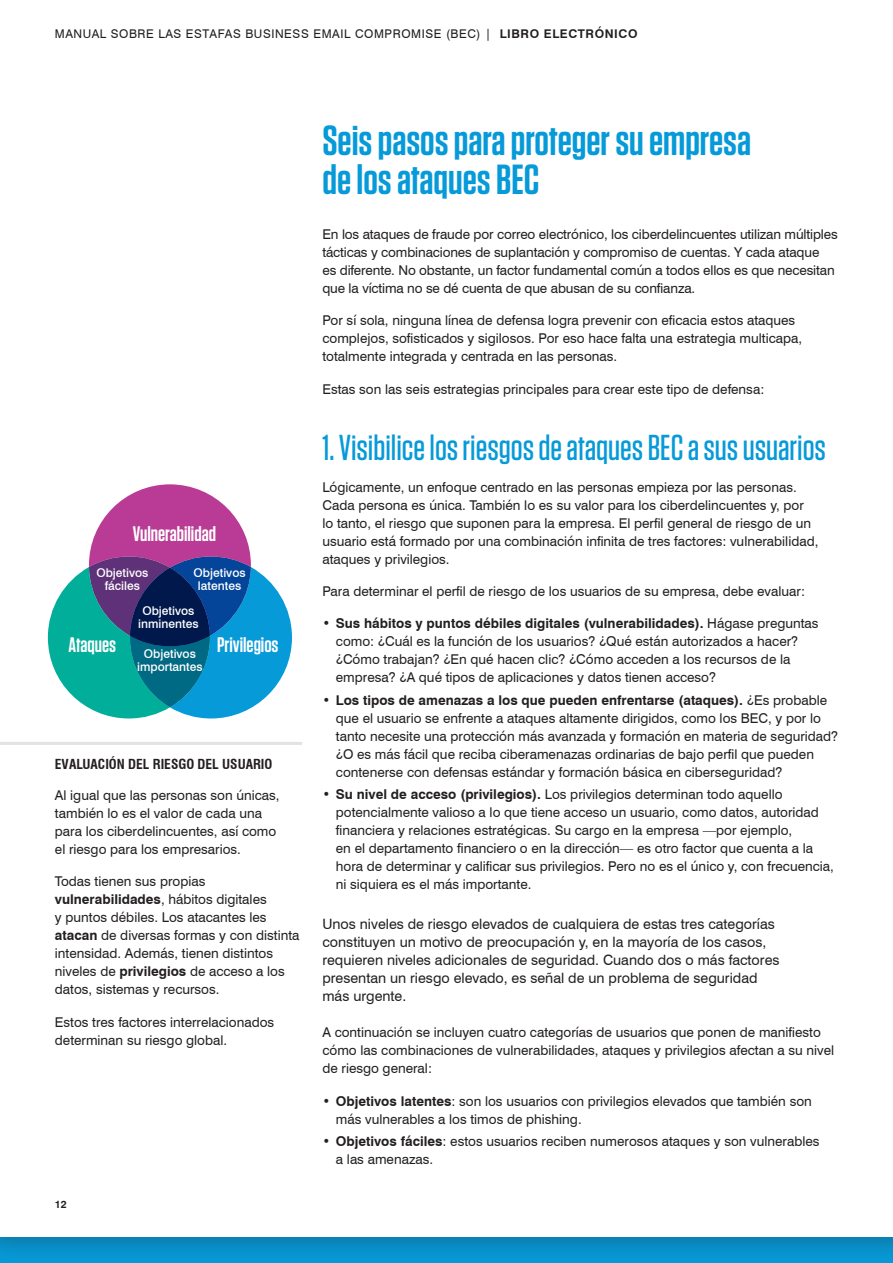
<style>
.page{position:relative;width:893px;height:1263px;background:#fff}
.page>*{position:absolute;margin:0;border:0;box-sizing:border-box;transform-origin:0 0}
.t1{font:600 42px/39px "Tungsten";color:#069ad9}
.t2{font:500 36px "Tungsten";color:#069ad9}
.t3{font:600 21px "Tungsten";color:#fff}
.t4{font:14.25px/18px "Swiss 721 BT";color:#231f20}
.t5{font:13.5px/18px "Swiss 721 BT";color:#231f20}
.t6{font:700 condensed 13.5px "Swiss 721 BT";color:#231f20}
.t7{font:500 12px/13.5px "Swiss 721 BT";color:#fff;text-align:center}
.t8{font:12px "Swiss 721 BT";letter-spacing:.05em;color:#231f20}
.t9{font:700 10.5px "Swiss 721 BT";color:#231f20}
.s1{font-weight:700}
</style>
<div class="page">
<div style="left:0;top:0;width:893px;height:1263px;background:#231f20;opacity:.3"></div>
<div style="left:0;top:0;width:893px;height:1236px;background:#fff"></div>
<hr style="left:0;top:742px;width:302px;height:3px;background:#e1e2e4">
<svg style="left:48px;top:484px;width:244px;height:234px"></svg>
<p class="t8" style="left:55px;top:26px;width:584px">MANUAL SOBRE LAS ESTAFAS BUSINESS EMAIL COMPROMISE (BEC) | <span class="s1">LIBRO ELECTRÓNICO</span></p>
<h3 class="t3" style="left:133px;top:522px;width:85px">Vulnerabilidad</h3>
<p class="t7" style="left:96px;top:565px;width:54px">Objetivos fáciles</p>
<p class="t7" style="left:194px;top:565px;width:54px">Objetivos latentes</p>
<p class="t7" style="left:138px;top:604px;width:62px">Objetivos inminentes</p>
<h3 class="t3" style="left:69px;top:634px;width:49px">Ataques</h3>
<h3 class="t3" style="left:217px;top:634px;width:63px">Privilegios</h3>
<p class="t7" style="left:137px;top:647px;width:67px">Objetivos importantes</p>
<p class="t6" style="left:55px;top:756px;width:219px">EVALUACIÓN DEL RIESGO DEL USUARIO</p>
<p class="t5" style="left:55px;top:786px;width:226px">Al igual que las personas son únicas, también lo es el valor de cada una para los ciberdelincuentes, así como el riesgo para los empresarios.</p>
<p class="t5" style="left:55px;top:872px;width:246px">Todas tienen sus propias <span class="s1">vulnerabilidades</span>, hábitos digitales<br>y puntos débiles. Los atacantes les <span class="s1">atacan</span> de diversas formas y con distinta intensidad. Además, tienen distintos niveles de <span class="s1">privilegios</span> de acceso a los datos, sistemas y recursos.</p>
<p class="t5" style="left:55px;top:1013px;width:221px">Estos tres factores interrelacionados determinan su riesgo global.</p>
<p class="t9" style="left:55px;top:1197px;width:13px">12</p>
<h1 class="t1" style="left:322px;top:122px;width:430px">Seis pasos para proteger su empresa de los ataques BEC</h1>
<p class="t5" style="left:322px;top:225px;width:517px">En los ataques de fraude por correo electrónico, los ciberdelincuentes utilizan múltiples tácticas y combinaciones de suplantación y compromiso de cuentas. Y cada ataque<br>es diferente. No obstante, un factor fundamental común a todos ellos es que necesitan que la víctima no se dé cuenta de que abusan de su confianza.</p>
<p class="t5" style="left:322px;top:311px;width:481px">Por sí sola, ninguna línea de defensa logra prevenir con eficacia estos ataques complejos, sofisticados y sigilosos. Por eso hace falta una estrategia multicapa, totalmente integrada y centrada en las personas.</p>
<p class="t5" style="left:322px;top:380px;width:443px">Estas son las seis estrategias principales para crear este tipo de defensa:</p>
<h2 class="t2" style="left:322px;top:429px;width:505px">1. Visibilice los riesgos de ataques BEC a sus usuarios</h2>
<p class="t5" style="left:322px;top:478px;width:497px">Lógicamente, un enfoque centrado en las personas empieza por las personas.<br>Cada persona es única. También lo es su valor para los ciberdelincuentes y, por<br>lo tanto, el riesgo que suponen para la empresa. El perfil general de riesgo de un usuario está formado por una combinación infinita de tres factores: vulnerabilidad, ataques y privilegios.</p>
<p class="t5" style="left:322px;top:582px;width:484px">Para determinar el perfil de riesgo de los usuarios de su empresa, debe evaluar:</p>
<p class="t5" style="left:336px;top:614px;width:484px;text-indent:-14px"><span class="s1">• Sus hábitos y puntos débiles digitales (vulnerabilidades).</span> Hágase preguntas como: ¿Cuál es la función de los usuarios? ¿Qué están autorizados a hacer? ¿Cómo trabajan? ¿En qué hacen clic? ¿Cómo acceden a los recursos de la empresa? ¿A qué tipos de aplicaciones y datos tienen acceso?</p>
<p class="t5" style="left:336px;top:691px;width:504px;text-indent:-14px"><span class="s1">• Los tipos de amenazas a los que pueden enfrentarse (ataques).</span> ¿Es probable que el usuario se enfrente a ataques altamente dirigidos, como los BEC, y por lo tanto necesite una protección más avanzada y formación en materia de seguridad? ¿O es más fácil que reciba ciberamenazas ordinarias de bajo perfil que pueden contenerse con defensas estándar y formación básica en ciberseguridad?</p>
<p class="t5" style="left:336px;top:785px;width:499px;text-indent:-14px"><span class="s1">• Su nivel de acceso (privilegios).</span> Los privilegios determinan todo aquello potencialmente valioso a lo que tiene acceso un usuario, como datos, autoridad financiera y relaciones estratégicas. Su cargo en la empresa —por ejemplo,<br>en el departamento financiero o en la dirección— es otro factor que cuenta a la hora de determinar y calificar sus privilegios. Pero no es el único y, con frecuencia, ni siquiera es el más importante.</p>
<p class="t4" style="left:322px;top:915px;width:459px">Unos niveles de riesgo elevados de cualquiera de estas tres categorías constituyen un motivo de preocupación y, en la mayoría de los casos, requieren niveles adicionales de seguridad. Cuando dos o más factores presentan un riesgo elevado, es señal de un problema de seguridad más urgente.</p>
<p class="t5" style="left:322px;top:1023px;width:513px">A continuación se incluyen cuatro categorías de usuarios que ponen de manifiesto cómo las combinaciones de vulnerabilidades, ataques y privilegios afectan a su nivel de riesgo general:</p>
<p class="t5" style="left:336px;top:1092px;width:477px;text-indent:-14px"><span class="s1">• Objetivos latentes</span>: son los usuarios con privilegios elevados que también son más vulnerables a los timos de phishing.</p>
<p class="t5" style="left:336px;top:1132px;width:485px;text-indent:-14px"><span class="s1">• Objetivos fáciles</span>: estos usuarios reciben numerosos ataques y son vulnerables a las amenazas.</p>
</div>
